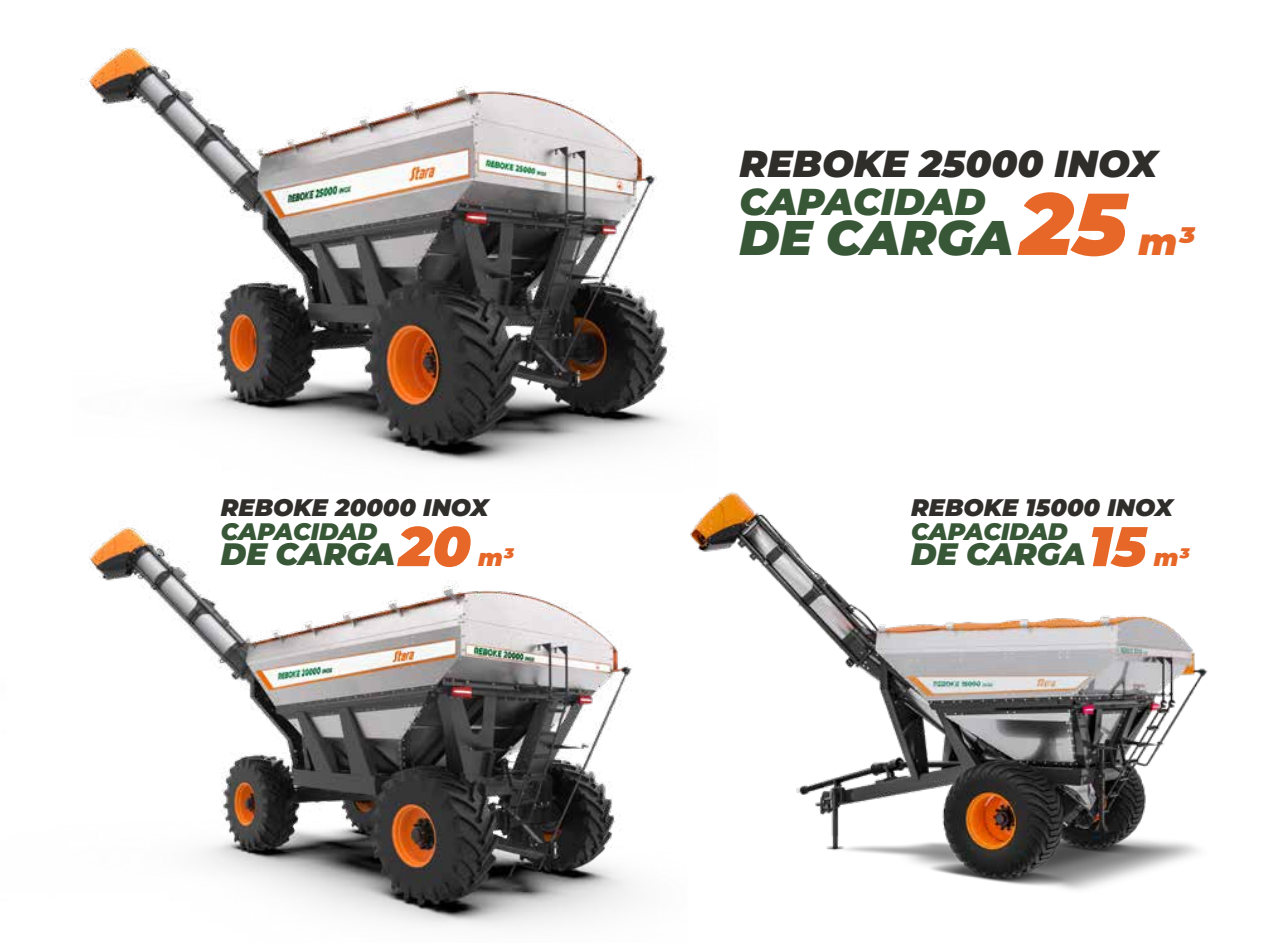
<style>
.page{position:relative;width:1265px;height:943px;background:#fff}
.page>*{position:absolute;margin:0;border:0;box-sizing:border-box;transform-origin:0 0}
.t1{font:italic 900 48.65px "Montserrat";color:#375737}
.t2{font:italic 900 37.62px "Montserrat";color:#302e2b}
.t3{font:italic 900 37.45px "Montserrat";letter-spacing:-.005em;color:#375737}
.t4{font:italic 900 37.45px "Montserrat";color:#e66728}
.t5{font:italic 900 30.97px "Montserrat";color:#375737}
.t6{font:italic 900 23.97px "Montserrat";color:#302e2b}
.t7{font:italic 900 23.8px "Montserrat";letter-spacing:-.005em;color:#375737}
.t8{font:italic 900 23.8px "Montserrat";color:#e66728}
.s1{font-size:55.82px;color:#e66728}
.s2{font-size:87.5px;color:#e66728}
</style>
<div class="page">
<img style="left:80px;top:47px;width:592px;height:372px">
<img style="left:89px;top:419px;width:585px;height:508px">
<img style="left:666px;top:477px;width:542px;height:420px">
<p class="t6" style="left:221px;top:489px;width:270px">REBOKE 20000 INOX</p>
<p class="t7" style="left:221px;top:513px;width:158px">CAPACIDAD</p>
<p class="t5" style="left:221px;top:531px;width:252px">DE CARGA<span class="s1">20</span></p>
<p class="t8" style="left:478px;top:539px;width:37px">m³</p>
<h2 class="t2" style="left:740px;top:136px;width:419px">REBOKE 25000 INOX</h2>
<h3 class="t3" style="left:740px;top:173px;width:247px">CAPACIDAD</h3>
<h1 class="t1" style="left:740px;top:201px;width:389px">DE CARGA<span class="s2">25</span></h1>
<h3 class="t4" style="left:1138px;top:213px;width:56px">m³</h3>
<p class="t6" style="left:911px;top:489px;width:263px">REBOKE 15000 INOX</p>
<p class="t7" style="left:911px;top:513px;width:158px">CAPACIDAD</p>
<p class="t5" style="left:911px;top:531px;width:237px">DE CARGA<span class="s1">15</span></p>
<p class="t8" style="left:1154px;top:539px;width:37px">m³</p>
</div>
